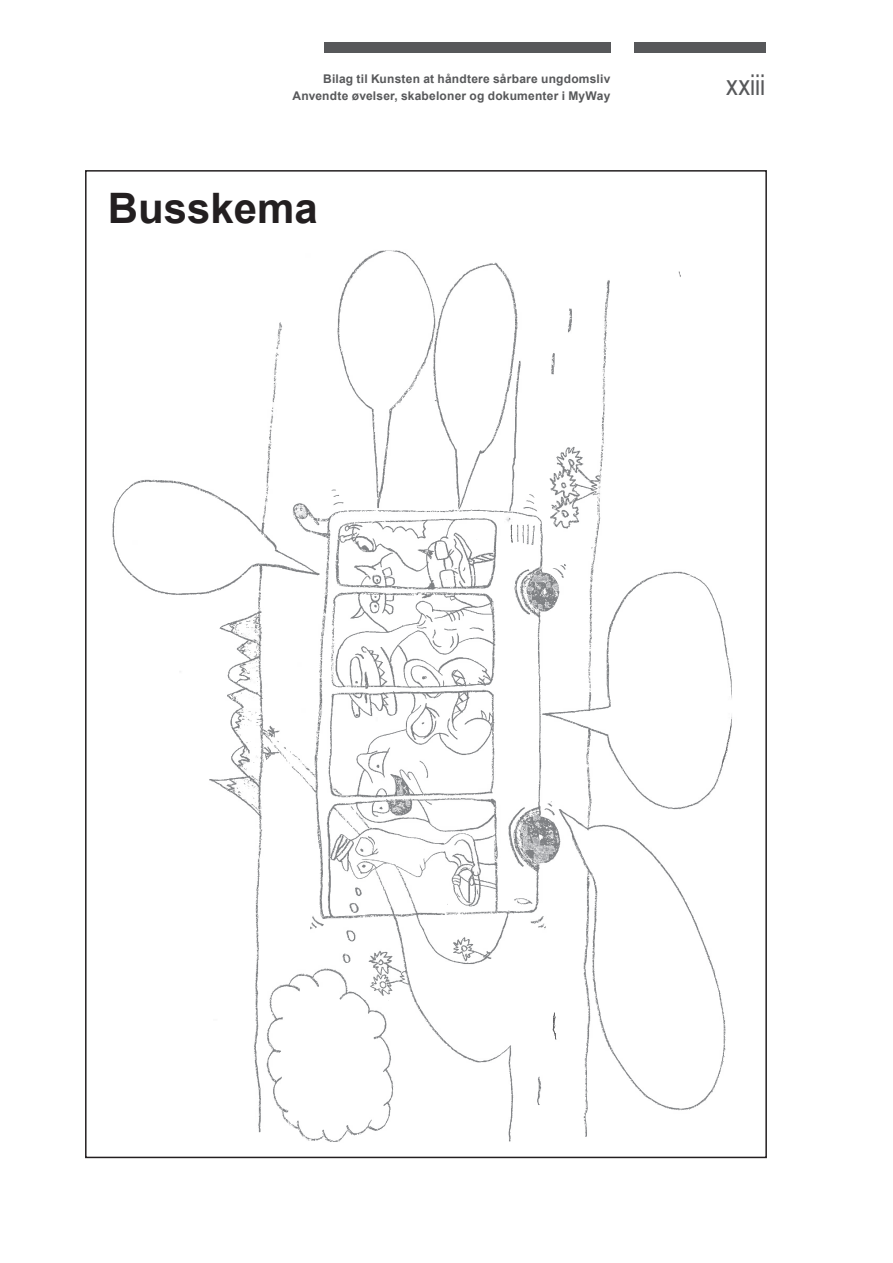
<style>
.page{position:relative;width:893px;height:1263px;background:#fff}
.page>*{position:absolute;margin:0;border:0;box-sizing:border-box;transform-origin:0 0}
.t1{font:700 42px "Arial";color:#231f20}
.t2{font:28.65px "Arial Narrow";letter-spacing:-.005em;color:#57585a}
.t3{font:700 12px/17.2px "Arial";letter-spacing:.015em;color:#57585a;text-align:right}
</style>
<div class="page">
<div style="left:634px;top:43px;width:131px;height:10px;background:#57585a"></div>
<div style="left:324px;top:43px;width:286px;height:10px;background:#57585a"></div>
<img style="left:112px;top:250px;width:620px;height:892px">
<img style="left:551px;top:1011px;width:6px;height:29px">
<img style="left:719px;top:717px;width:13px;height:47px">
<img style="left:506px;top:516px;width:9px;height:28px">
<svg style="left:677px;top:271px;width:4px;height:7px"></svg>
<p class="t3" style="left:293px;top:70px;width:319px">Bilag til Kunsten at håndtere sårbare ungdomsliv<br>Anvendte øvelser, skabeloner og dokumenter i MyWay</p>
<h2 class="t2" style="left:726px;top:64px;width:41px">xxiii</h2>
<h1 class="t1" style="left:108px;top:179px;width:212px">Busskema</h1>
</div>
